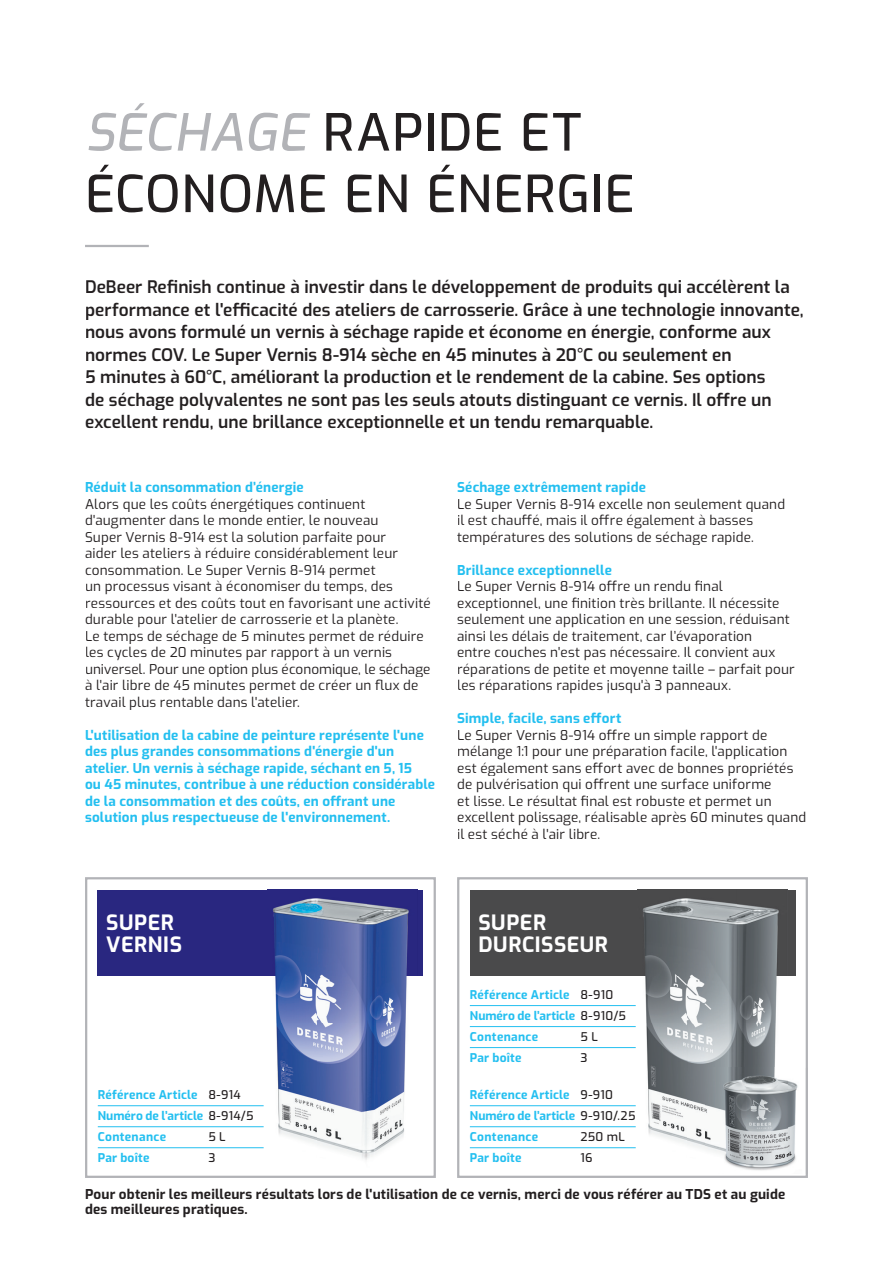
<style>
.page{position:relative;width:893px;height:1263px;background:#fff}
.page>*{position:absolute;margin:0;border:0;box-sizing:border-box;transform-origin:0 0}
.t1{font:500 51px/61.5px "Exo";letter-spacing:.02em;color:#231f20}
.t2{font:700 21px/22.5px "Exo";letter-spacing:.025em;color:#fff}
.t3{font:600 17.25px/22.5px "Exo";color:#231f20}
.t4{font:13.5px/16.5px "Exo";letter-spacing:.015em;color:#231f20}
.t5{font:700 13.5px/16.5px "Exo";letter-spacing:.015em;color:#23bff0}
.t6{font:700 13.5px/15px "Exo";letter-spacing:.015em;color:#231f20}
.t7{font:700 12px/21px "Exo";letter-spacing:.02em;color:#23bff0}
.t8{font:500 12px "Exo";letter-spacing:.02em;color:#231f20}
.s1{font-style:italic;color:#b2b3b7}
.s2{font-weight:500;color:#231f20}
</style>
<div class="page">
<hr style="left:85px;top:245px;width:64px;height:2px;background:#b2b3b7">
<svg style="left:85px;top:877px;width:351px;height:301px"></svg>
<div style="left:98px;top:890px;width:325px;height:85px;background:#292780"></div>
<hr style="left:98px;top:1105px;width:166px;height:1px;background:#23bff0">
<hr style="left:98px;top:1126px;width:166px;height:1px;background:#23bff0">
<hr style="left:98px;top:1147px;width:166px;height:1px;background:#23bff0">
<img style="left:268px;top:898px;width:149px;height:270px">
<svg style="left:457px;top:877px;width:351px;height:301px"></svg>
<div style="left:470px;top:890px;width:325px;height:85px;background:#4a4a4b"></div>
<hr style="left:470px;top:1005px;width:166px;height:1px;background:#23bff0">
<hr style="left:470px;top:1026px;width:166px;height:1px;background:#23bff0">
<hr style="left:470px;top:1047px;width:166px;height:1px;background:#23bff0">
<hr style="left:470px;top:1105px;width:166px;height:1px;background:#23bff0">
<hr style="left:470px;top:1126px;width:166px;height:1px;background:#23bff0">
<hr style="left:470px;top:1147px;width:166px;height:1px;background:#23bff0">
<img style="left:638px;top:898px;width:149px;height:126px">
<img style="left:638px;top:1024px;width:99px;height:48px">
<img style="left:737px;top:1024px;width:50px;height:44px">
<img style="left:638px;top:1072px;width:68px;height:96px">
<img style="left:787px;top:1068px;width:19px;height:53px">
<img style="left:706px;top:1168px;width:53px;height:6px">
<img style="left:759px;top:1121px;width:47px;height:53px">
<img style="left:806px;top:1068px;width:2px;height:106px">
<img style="left:706px;top:1068px;width:81px;height:100px">
<h1 class="t1" style="left:85px;top:98px;width:551px"><span class="s1">SÉCHAGE</span> RAPIDE ET<br>ÉCONOME EN ÉNERGIE</h1>
<p class="t3" style="left:85px;top:274px;width:720px">DeBeer Refinish continue à investir dans le développement de produits qui accélèrent la performance et l'efficacité des ateliers de carrosserie. Grâce à une technologie innovante, nous avons formulé un vernis à séchage rapide et économe en énergie, conforme aux normes COV. Le Super Vernis 8-914 sèche en 45 minutes à 20°C ou seulement en<br>5 minutes à 60°C, améliorant la production et le rendement de la cabine. Ses options<br>de séchage polyvalentes ne sont pas les seuls atouts distinguant ce vernis. Il offre un excellent rendu, une brillance exceptionnelle et un tendu remarquable.</p>
<p class="t5" style="left:85px;top:478px;width:220px">Réduit la consommation d’énergie</p>
<p class="t4" style="left:85px;top:495px;width:347px">Alors que les coûts énergétiques continuent d'augmenter dans le monde entier, le nouveau<br>Super Vernis 8-914 est la solution parfaite pour<br>aider les ateliers à réduire considérablement leur consommation. Le Super Vernis 8-914 permet<br>un processus visant à économiser du temps, des ressources et des coûts tout en favorisant une activité durable pour l'atelier de carrosserie et la planète.<br>Le temps de séchage de 5 minutes permet de réduire les cycles de 20 minutes par rapport à un vernis universel. Pour une option plus économique, le séchage à l'air libre de 45 minutes permet de créer un flux de travail plus rentable dans l'atelier.</p>
<p class="t5" style="left:85px;top:726px;width:352px">L'utilisation de la cabine de peinture représente l'une des plus grandes consommations d'énergie d'un atelier. Un vernis à séchage rapide, séchant en 5, 15<br>ou 45 minutes, contribue à une réduction considérable de la consommation et des coûts, en offrant une solution plus respectueuse de l'environnement.</p>
<p class="t5" style="left:457px;top:478px;width:190px">Séchage extrêmement rapide</p>
<p class="t4" style="left:457px;top:495px;width:329px">Le Super Vernis 8-914 excelle non seulement quand il est chauffé, mais il offre également à basses températures des solutions de séchage rapide.</p>
<p class="t5" style="left:457px;top:561px;width:156px">Brillance exceptionnelle</p>
<p class="t4" style="left:457px;top:577px;width:339px">Le Super Vernis 8-914 offre un rendu final exceptionnel, une finition très brillante. Il nécessite seulement une application en une session, réduisant ainsi les délais de traitement, car l’évaporation<br>entre couches n'est pas nécessaire. Il convient aux réparations de petite et moyenne taille – parfait pour les réparations rapides jusqu'à 3 panneaux.</p>
<p class="t5" style="left:457px;top:709px;width:166px">Simple, facile, sans effort</p>
<p class="t4" style="left:457px;top:726px;width:351px">Le Super Vernis 8-914 offre un simple rapport de mélange 1:1 pour une préparation facile, l'application est également sans effort avec de bonnes propriétés de pulvérisation qui offrent une surface uniforme<br>et lisse. Le résultat final est robuste et permet un excellent polissage, réalisable après 60 minutes quand il est séché à l'air libre.</p>
<h2 class="t2" style="left:106px;top:910px;width:77px">SUPER<br>VERNIS</h2>
<h2 class="t2" style="left:478px;top:910px;width:131px">SUPER<br>DURCISSEUR</h2>
<p class="t7" style="left:470px;top:983px;width:158px">Référence Article <span class="s2">8-910<br></span>Numéro de l’article <span class="s2">8-910/5<br></span>Contenance</p>
<p class="t8" style="left:580px;top:1027px;width:19px">5 L</p>
<p class="t7" style="left:98px;top:1083px;width:157px">Référence Article <span class="s2">8-914<br></span>Numéro de l’article <span class="s2">8-914/5<br></span>Contenance</p>
<p class="t8" style="left:208px;top:1128px;width:19px">5 L</p>
<p class="t7" style="left:470px;top:1046px;width:53px">Par boîte</p>
<p class="t8" style="left:580px;top:1048px;width:8px">3</p>
<p class="t7" style="left:470px;top:1083px;width:167px">Référence Article <span class="s2">9-910<br></span>Numéro de l’article <span class="s2">9-910/.25<br></span>Contenance</p>
<p class="t8" style="left:580px;top:1128px;width:46px">250 mL</p>
<p class="t7" style="left:98px;top:1146px;width:53px">Par boîte</p>
<p class="t8" style="left:208px;top:1149px;width:8px">3</p>
<p class="t7" style="left:470px;top:1146px;width:53px">Par boîte</p>
<p class="t8" style="left:580px;top:1149px;width:14px">16</p>
<p class="t6" style="left:85px;top:1186px;width:702px">Pour obtenir les meilleurs résultats lors de l'utilisation de ce vernis, merci de vous référer au TDS et au guide des meilleures pratiques.</p>
</div>
